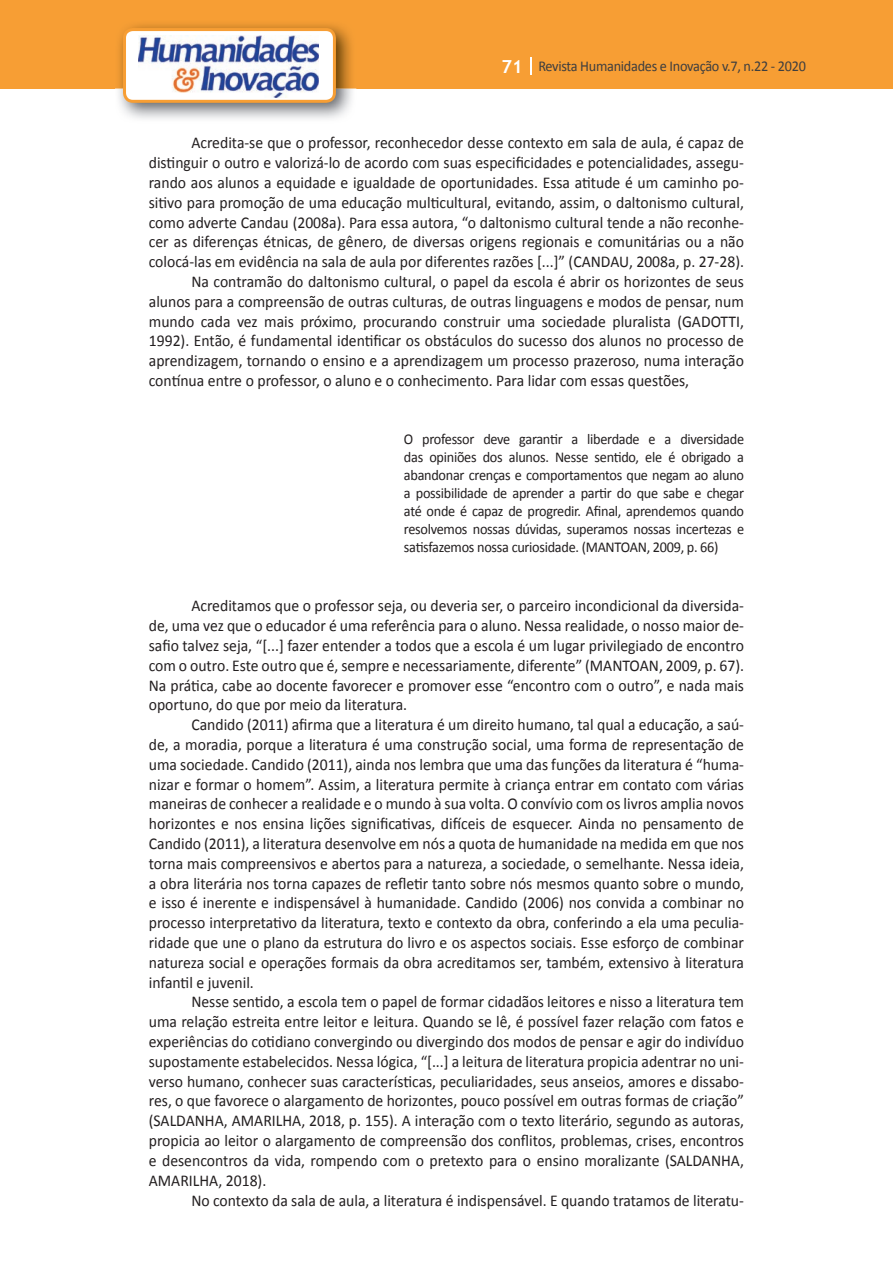
<style>
.page{position:relative;width:893px;height:1263px;background:#fff}
.page>*{position:absolute;margin:0;border:0;box-sizing:border-box;transform-origin:0 0}
.t1{font:16.5px/19.8px "Calibri";color:#231f20;text-align:justify;scale:.95 1}
.t2{font:15px/18px "Calibri";letter-spacing:-.02em;color:#231f20;text-align:justify;scale:.95 1}
.t3{font:15px "Calibri";letter-spacing:-.02em;color:#3e3e3f;scale:.95 1}
.s1{font-family:"Trebuchet MS";font-weight:700;font-size:18px;color:#fff}
</style>
<div class="page">
<div style="left:0;top:0;width:893px;height:88px;background:#f79e34"></div>
<svg style="left:530px;top:57px;width:2px;height:18px"></svg>
<img style="left:115px;top:24px;width:241px;height:95px">
<svg style="left:123px;top:28px;width:213px;height:75px"></svg>
<p class="t3" style="left:501px;top:57px;width:322px"><span class="s1">71</span> Revista Humanidades e Inovação v.7, n.22 - 2020</p>
<p class="t1" style="left:191px;top:133px;width:583px">Acredita-se que o professor, reconhecedor desse contexto em sala de aula, é capaz de</p>
<p class="t1" style="left:149px;top:153px;width:628px">distinguir o outro e valorizá-lo de acordo com suas especificidades e potencialidades, assegu-</p>
<p class="t1" style="left:149px;top:173px;width:628px">rando aos alunos a equidade e igualdade de oportunidades. Essa atitude é um caminho po-</p>
<p class="t1" style="left:149px;top:193px;width:628px">sitivo para promoção de uma educação multicultural, evitando, assim, o daltonismo cultural,</p>
<p class="t1" style="left:149px;top:212px;width:628px">como adverte Candau (2008a). Para essa autora, “o daltonismo cultural tende a não reconhe-</p>
<p class="t1" style="left:149px;top:232px;width:628px">cer as diferenças étnicas, de gênero, de diversas origens regionais e comunitárias ou a não</p>
<p class="t1" style="left:149px;top:252px;width:628px">colocá-las em evidência na sala de aula por diferentes razões [...]” (CANDAU, 2008a, p. 27-28).</p>
<p class="t1" style="left:191px;top:272px;width:583px">Na contramão do daltonismo cultural, o papel da escola é abrir os horizontes de seus</p>
<p class="t1" style="left:149px;top:292px;width:628px">alunos para a compreensão de outras culturas, de outras linguagens e modos de pensar, num</p>
<p class="t1" style="left:149px;top:311px;width:628px">mundo cada vez mais próximo, procurando construir uma sociedade pluralista (GADOTTI,</p>
<p class="t1" style="left:149px;top:331px;width:628px">1992). Então, é fundamental identificar os obstáculos do sucesso dos alunos no processo de</p>
<p class="t1" style="left:149px;top:351px;width:628px">aprendizagem, tornando o ensino e a aprendizagem um processo prazeroso, numa interação</p>
<p class="t1" style="left:149px;top:371px;width:570px">contínua entre o professor, o aluno e o conhecimento. Para lidar com essas questões,</p>
<p class="t2" style="left:404px;top:430px;width:360px">O professor deve garantir a liberdade e a diversidade das opiniões dos alunos. Nesse sentido, ele é obrigado a abandonar crenças e comportamentos que negam ao aluno a possibilidade de aprender a partir do que sabe e chegar até onde é capaz de progredir. Afinal, aprendemos quando resolvemos nossas dúvidas, superamos nossas incertezas e satisfazemos nossa curiosidade. (MANTOAN, 2009, p. 66)</p>
<p class="t1" style="left:149px;top:596px;width:628px;text-indent:43px">Acreditamos que o professor seja, ou deveria ser, o parceiro incondicional da diversida&shy;de, uma vez que o educador é uma referência para o aluno. Nessa realidade, o nosso maior de&shy;safio talvez seja, “[...] fazer entender a todos que a escola é um lugar privilegiado de encontro com o outro. Este outro que é, sempre e necessariamente, diferente” (MANTOAN, 2009, p. 67).<br>Na prática, cabe ao docente favorecer e promover esse “encontro com o outro”, e nada mais oportuno, do que por meio da literatura.</p>
<p class="t1" style="left:149px;top:715px;width:628px;text-indent:43px">Candido (2011) afirma que a literatura é um direito humano, tal qual a educação, a saú&shy;de, a moradia, porque a literatura é uma construção social, uma forma de representação de uma sociedade. Candido (2011), ainda nos lembra que uma das funções da literatura é “huma&shy;nizar e formar o homem”. Assim, a literatura permite à criança entrar em contato com várias maneiras de conhecer a realidade e o mundo à sua volta. O convívio com os livros amplia novos horizontes e nos ensina lições significativas, difíceis de esquecer. Ainda no pensamento de Candido (2011), a literatura desenvolve em nós a quota de humanidade na medida em que nos torna mais compreensivos e abertos para a natureza, a sociedade, o semelhante. Nessa ideia, a obra literária nos torna capazes de refletir tanto sobre nós mesmos quanto sobre o mundo, e isso é inerente e indispensável à humanidade. Candido (2006) nos convida a combinar no processo interpretativo da literatura, texto e contexto da obra, conferindo a ela uma peculia&shy;ridade que une o plano da estrutura do livro e os aspectos sociais. Esse esforço de combinar natureza social e operações formais da obra acreditamos ser, também, extensivo à literatura infantil e juvenil.</p>
<p class="t1" style="left:149px;top:992px;width:628px;text-indent:43px">Nesse sentido, a escola tem o papel de formar cidadãos leitores e nisso a literatura tem uma relação estreita entre leitor e leitura. Quando se lê, é possível fazer relação com fatos e experiências do cotidiano convergindo ou divergindo dos modos de pensar e agir do indivíduo supostamente estabelecidos. Nessa lógica, “[...] a leitura de literatura propicia adentrar no uni&shy;verso humano, conhecer suas características, peculiaridades, seus anseios, amores e dissabo&shy;res, o que favorece o alargamento de horizontes, pouco possível em outras formas de criação” (SALDANHA, AMARILHA, 2018, p. 155). A interação com o texto literário, segundo as autoras, propicia ao leitor o alargamento de compreensão dos conflitos, problemas, crises, encontros e desencontros da vida, rompendo com o pretexto para o ensino moralizante (SALDANHA, AMARILHA, 2018).</p>
<p class="t1" style="left:191px;top:1190px;width:583px">No contexto da sala de aula, a literatura é indispensável. E quando tratamos de literatu-</p>
</div>
